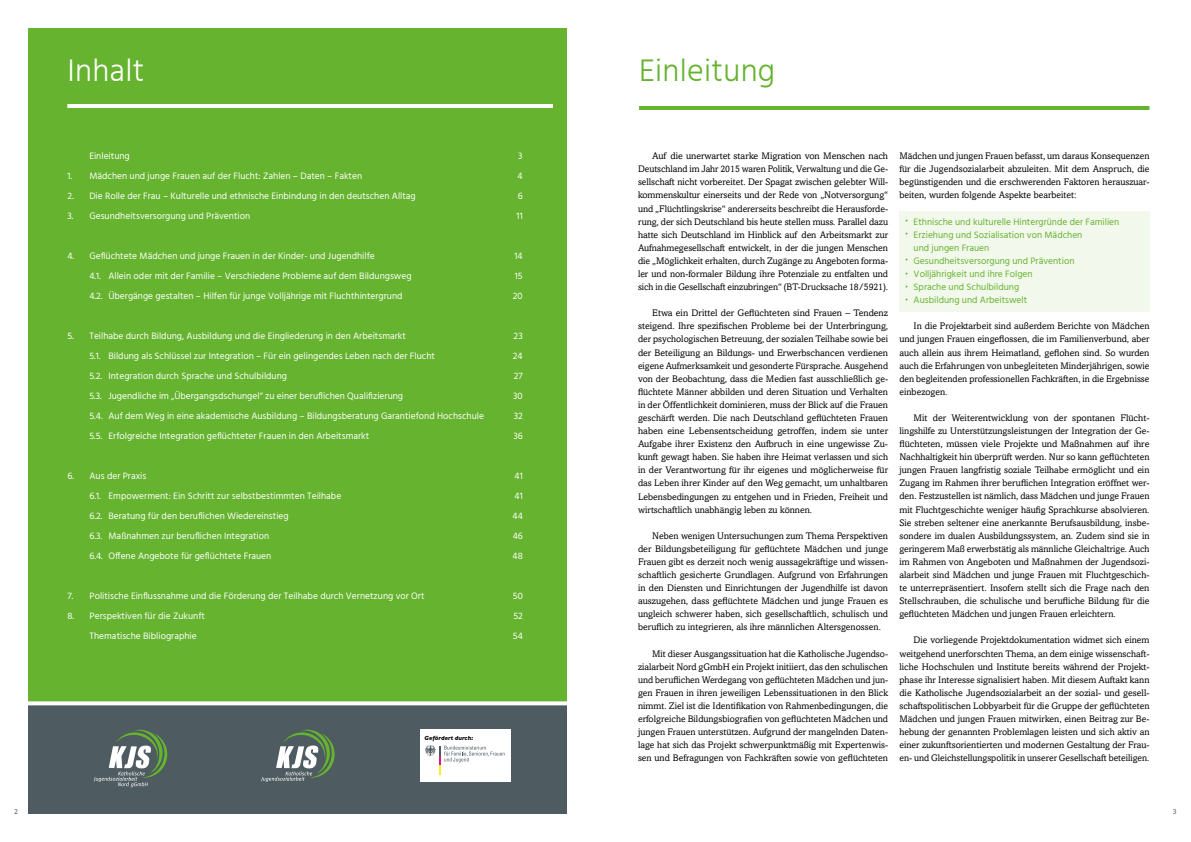
<style>
.page{position:relative;width:1191px;height:842px;background:#fff}
.page>*{position:absolute;margin:0;border:0;box-sizing:border-box;transform-origin:0 0}
.t1{font:300 32px "Hind";letter-spacing:.01em;color:#65b32e}
.t2{font:300 32px "Hind";letter-spacing:.01em;color:#fff}
.t3{font:9.5px/13.1px "Amasis";color:#000;text-align:justify}
.t4{font:9.5px "Hind";color:#fff}
.t5{font:9.5px/13.1px "Hind";color:#65b32e}
.t6{font:7.5px "Amasis";color:#4e5b61}
.t7{font:italic 700 6px "Gill Sans";color:#010202}
</style>
<div class="page">
<div style="left:28px;top:703px;width:539px;height:111px;background:#4e5b61"></div>
<div style="left:899px;top:211px;width:250px;height:101px;background:#f3f8ed"></div>
<div style="left:28px;top:28px;width:539px;height:675px;background:#65b32e"></div>
<hr style="left:639px;top:106px;width:510px;height:4px;background:#65b32e">
<hr style="left:67px;top:104px;width:486px;height:4px;background:#fff">
<svg style="left:28px;top:701px;width:539px;height:4px;background:#f0f7eb"></svg>
<svg style="left:93px;top:730px;width:74px;height:57px"></svg>
<svg style="left:261px;top:730px;width:74px;height:52px"></svg>
<div style="left:421px;top:730px;width:90px;height:52px;background:#fff"></div>
<svg style="left:424px;top:745px;width:80px;height:30px"></svg>
<h1 class="t2" style="left:67px;top:54px;width:79px">Inhalt</h1>
<p class="t4" style="left:89px;top:150px;width:42px">Einleitung</p>
<p class="t4" style="left:518px;top:150px;width:6px">3</p>
<p class="t4" style="left:67px;top:170px;width:296px">1. Mädchen und junge Frauen auf der Flucht: Zahlen – Daten – Fakten</p>
<p class="t4" style="left:517px;top:170px;width:7px">4</p>
<p class="t4" style="left:67px;top:190px;width:350px">2. Die Rolle der Frau – Kulturelle und ethnische Einbindung in den deutschen Alltag</p>
<p class="t4" style="left:518px;top:190px;width:6px">6</p>
<p class="t4" style="left:67px;top:210px;width:184px">3. Gesundheitsversorgung und Prävention</p>
<p class="t4" style="left:516px;top:210px;width:8px">11</p>
<p class="t4" style="left:67px;top:250px;width:309px">4. Geflüchtete Mädchen und junge Frauen in der Kinder- und Jugendhilfe</p>
<p class="t4" style="left:514px;top:250px;width:10px">14</p>
<p class="t4" style="left:89px;top:270px;width:324px">4.1. Allein oder mit der Familie – Verschiedene Probleme auf dem Bildungsweg</p>
<p class="t4" style="left:515px;top:270px;width:9px">15</p>
<p class="t4" style="left:89px;top:290px;width:315px">4.2. Übergänge gestalten – Hilfen für junge Volljährige mit Fluchthintergrund</p>
<p class="t4" style="left:513px;top:290px;width:11px">20</p>
<p class="t4" style="left:67px;top:330px;width:340px">5. Teilhabe durch Bildung, Ausbildung und die Eingliederung in den Arbeitsmarkt</p>
<p class="t4" style="left:513px;top:330px;width:11px">23</p>
<p class="t4" style="left:89px;top:350px;width:347px">5.1. Bildung als Schlüssel zur Integration – Für ein gelingendes Leben nach der Flucht</p>
<p class="t4" style="left:513px;top:350px;width:11px">24</p>
<p class="t4" style="left:89px;top:370px;width:199px">5.2. Integration durch Sprache und Schulbildung</p>
<p class="t4" style="left:514px;top:370px;width:10px">27</p>
<p class="t4" style="left:89px;top:390px;width:315px">5.3. Jugendliche im „Übergangsdschungel“ zu einer beruflichen Qualifizierung</p>
<p class="t4" style="left:513px;top:390px;width:11px">30</p>
<p class="t4" style="left:89px;top:410px;width:396px">5.4. Auf dem Weg in eine akademische Ausbildung – Bildungsberatung Garantiefond Hochschule</p>
<p class="t4" style="left:514px;top:410px;width:11px">32</p>
<p class="t4" style="left:89px;top:430px;width:281px">5.5. Erfolgreiche Integration geflüchteter Frauen in den Arbeitsmarkt</p>
<p class="t4" style="left:513px;top:430px;width:11px">36</p>
<p class="t4" style="left:67px;top:470px;width:80px">6. Aus der Praxis</p>
<p class="t4" style="left:514px;top:470px;width:10px">41</p>
<p class="t4" style="left:89px;top:490px;width:253px">6.1. Empowerment: Ein Schritt zur selbstbestimmten Teilhabe</p>
<p class="t4" style="left:514px;top:490px;width:10px">41</p>
<p class="t4" style="left:89px;top:510px;width:201px">6.2. Beratung für den beruflichen Wiedereinstieg</p>
<p class="t4" style="left:512px;top:510px;width:12px">44</p>
<p class="t4" style="left:89px;top:530px;width:181px">6.3. Maßnahmen zur beruflichen Integration</p>
<p class="t4" style="left:513px;top:530px;width:12px">46</p>
<p class="t4" style="left:89px;top:550px;width:183px">6.4. Offene Angebote für geflüchtete Frauen</p>
<p class="t4" style="left:512px;top:550px;width:12px">48</p>
<p class="t4" style="left:67px;top:590px;width:358px">7. Politische Einflussnahme und die Förderung der Teilhabe durch Vernetzung vor Ort</p>
<p class="t4" style="left:513px;top:590px;width:12px">50</p>
<p class="t4" style="left:68px;top:610px;width:139px">8. Perspektiven für die Zukunft</p>
<p class="t4" style="left:513px;top:610px;width:11px">52</p>
<p class="t4" style="left:90px;top:630px;width:109px">Thematische Bibliographie</p>
<p class="t4" style="left:513px;top:630px;width:11px">54</p>
<p class="t7" style="left:424px;top:735px;width:50px">Gefördert durch:</p>
<h1 class="t1" style="left:639px;top:54px;width:138px">Einleitung</h1>
<p class="t3" style="left:638px;top:150px;width:251px;text-indent:14px">Auf die unerwartet starke Migration von Menschen nach Deutschland im Jahr 2015 waren Politik, Verwaltung und die Ge&shy;sellschaft nicht vorbereitet. Der Spagat zwischen gelebter Will&shy;kommenskultur einerseits und der Rede von „Notversorgung“ und „Flüchtlingskrise“ andererseits beschreibt die Herausforde&shy;rung, der sich Deutschland bis heute stellen muss. Parallel dazu hatte sich Deutschland im Hinblick auf den Arbeitsmarkt zur Aufnahmegesellschaft entwickelt, in der die jungen Menschen die „Möglichkeit erhalten, durch Zugänge zu Angeboten forma&shy;ler und non-formaler Bildung ihre Potenziale zu entfalten und sich in die Gesellschaft einzubringen“ (BT-Drucksache 18/5921).</p>
<p class="t3" style="left:638px;top:306px;width:251px;text-indent:14px">Etwa ein Drittel der Geflüchteten sind Frauen – Tendenz steigend. Ihre spezifischen Probleme bei der Unterbringung, der psychologischen Betreuung, der sozialen Teilhabe sowie bei der Beteiligung an Bildungs- und Erwerbschancen verdienen eigene Aufmerksamkeit und gesonderte Fürsprache. Ausgehend von der Beobachtung, dass die Medien fast ausschließlich ge&shy;flüchtete Männer abbilden und deren Situation und Verhalten in der Öffentlichkeit dominieren, muss der Blick auf die Frauen geschärft werden. Die nach Deutschland geflüchteten Frauen haben eine Lebensentscheidung getroffen, indem sie unter Aufgabe ihrer Existenz den Aufbruch in eine ungewisse Zu&shy;kunft gewagt haben. Sie haben ihre Heimat verlassen und sich in der Verantwortung für ihr eigenes und möglicherweise für das Leben ihrer Kinder auf den Weg gemacht, um unhaltbaren Lebensbedingungen zu entgehen und in Frieden, Freiheit und wirtschaftlich unabhängig leben zu können.</p>
<p class="t3" style="left:638px;top:529px;width:252px;text-indent:14px">Neben wenigen Untersuchungen zum Thema Perspektiven der Bildungsbeteiligung für geflüchtete Mädchen und junge Frauen gibt es derzeit noch wenig aussagekräftige und wissen&shy;schaftlich gesicherte Grundlagen. Aufgrund von Erfahrungen in den Diensten und Einrichtungen der Jugendhilfe ist davon auszugehen, dass geflüchtete Mädchen und junge Frauen es ungleich schwerer haben, sich gesellschaftlich, schulisch und beruflich zu integrieren, als ihre männlichen Altersgenossen.</p>
<p class="t3" style="left:638px;top:648px;width:251px;text-indent:14px">Mit dieser Ausgangssituation hat die Katholische Jugendso&shy;zialarbeit Nord gGmbH ein Projekt initiiert, das den schulischen und beruflichen Werdegang von geflüchteten Mädchen und jun&shy;gen Frauen in ihren jeweiligen Lebenssituationen in den Blick nimmt. Ziel ist die Identifikation von Rahmenbedingungen, die erfolgreiche Bildungsbiografien von geflüchteten Mädchen und jungen Frauen unterstützen. Aufgrund der mangelnden Daten&shy;lage hat sich das Projekt schwerpunktmäßig mit Expertenwis&shy;sen und Befragungen von Fachkräften sowie von geflüchteten</p>
<p class="t3" style="left:899px;top:150px;width:252px">Mädchen und jungen Frauen befasst, um daraus Konsequenzen für die Jugendsozialarbeit abzuleiten. Mit dem Anspruch, die begünstigenden und die erschwerenden Faktoren herauszuar&shy;beiten, wurden folgende Aspekte bearbeitet:</p>
<p class="t5" style="left:905px;top:215px;width:216px"><sup>•</sup> Ethnische und kulturelle Hintergründe der Familien</p>
<p class="t5" style="left:913px;top:229px;width:170px;text-indent:-9px"><sup>•</sup> Erziehung und Sozialisation von Mädchen und jungen Frauen</p>
<p class="t5" style="left:905px;top:255px;width:171px"><sup>•</sup> Gesundheitsversorgung und Prävention</p>
<p class="t5" style="left:905px;top:268px;width:129px"><sup>•</sup> Volljährigkeit und ihre Folgen</p>
<p class="t5" style="left:905px;top:281px;width:116px"><sup>•</sup> Sprache und Schulbildung</p>
<p class="t5" style="left:905px;top:294px;width:124px"><sup>•</sup> Ausbildung und Arbeitswelt</p>
<p class="t3" style="left:899px;top:320px;width:251px;text-indent:14px">In die Projektarbeit sind außerdem Berichte von Mädchen und jungen Frauen eingeflossen, die im Familienverbund, aber auch allein aus ihrem Heimatland, geflohen sind. So wurden auch die Erfahrungen von unbegleiteten Minderjährigen, sowie den begleitenden professionellen Fachkräften, in die Ergebnisse einbezogen.</p>
<p class="t3" style="left:899px;top:412px;width:252px;text-indent:14px">Mit der Weiterentwicklung von der spontanen Flücht&shy;lingshilfe zu Unterstützungsleistungen der Integration der Ge&shy;flüchteten, müssen viele Projekte und Maßnahmen auf ihre Nachhaltigkeit hin überprüft werden. Nur so kann geflüchteten jungen Frauen langfristig soziale Teilhabe ermöglicht und ein Zugang im Rahmen ihrer beruflichen Integration eröffnet wer&shy;den. Festzustellen ist nämlich, dass Mädchen und junge Frauen mit Fluchtgeschichte weniger häufig Sprachkurse absolvieren.<br>Sie streben seltener eine anerkannte Berufsausbildung, insbe&shy;sondere im dualen Ausbildungssystem, an. Zudem sind sie in geringerem Maß erwerbstätig als männliche Gleichaltrige. Auch im Rahmen von Angeboten und Maßnahmen der Jugendsozi&shy;alarbeit sind Mädchen und junge Frauen mit Fluchtgeschich&shy;te unterrepräsentiert. Insofern stellt sich die Frage nach den Stellschrauben, die schulische und berufliche Bildung für die geflüchteten Mädchen und jungen Frauen erleichtern.</p>
<p class="t3" style="left:899px;top:634px;width:251px;text-indent:14px">Die vorliegende Projektdokumentation widmet sich einem weitgehend unerforschten Thema, an dem einige wissenschaft&shy;liche Hochschulen und Institute bereits während der Projekt&shy;phase ihr Interesse signalisiert haben. Mit diesem Auftakt kann die Katholische Jugendsozialarbeit an der sozial- und gesell&shy;schaftspolitischen Lobbyarbeit für die Gruppe der geflüchteten Mädchen und jungen Frauen mitwirken, einen Beitrag zur Be&shy;hebung der genannten Problemlagen leisten und sich aktiv an einer zukunftsorientierten und modernen Gestaltung der Frau&shy;en- und Gleichstellungspolitik in unserer Gesellschaft beteiligen.</p>
<p class="t6" style="left:14px;top:808px;width:5px">2</p>
<p class="t6" style="left:1172px;top:808px;width:5px">3</p>
</div>
